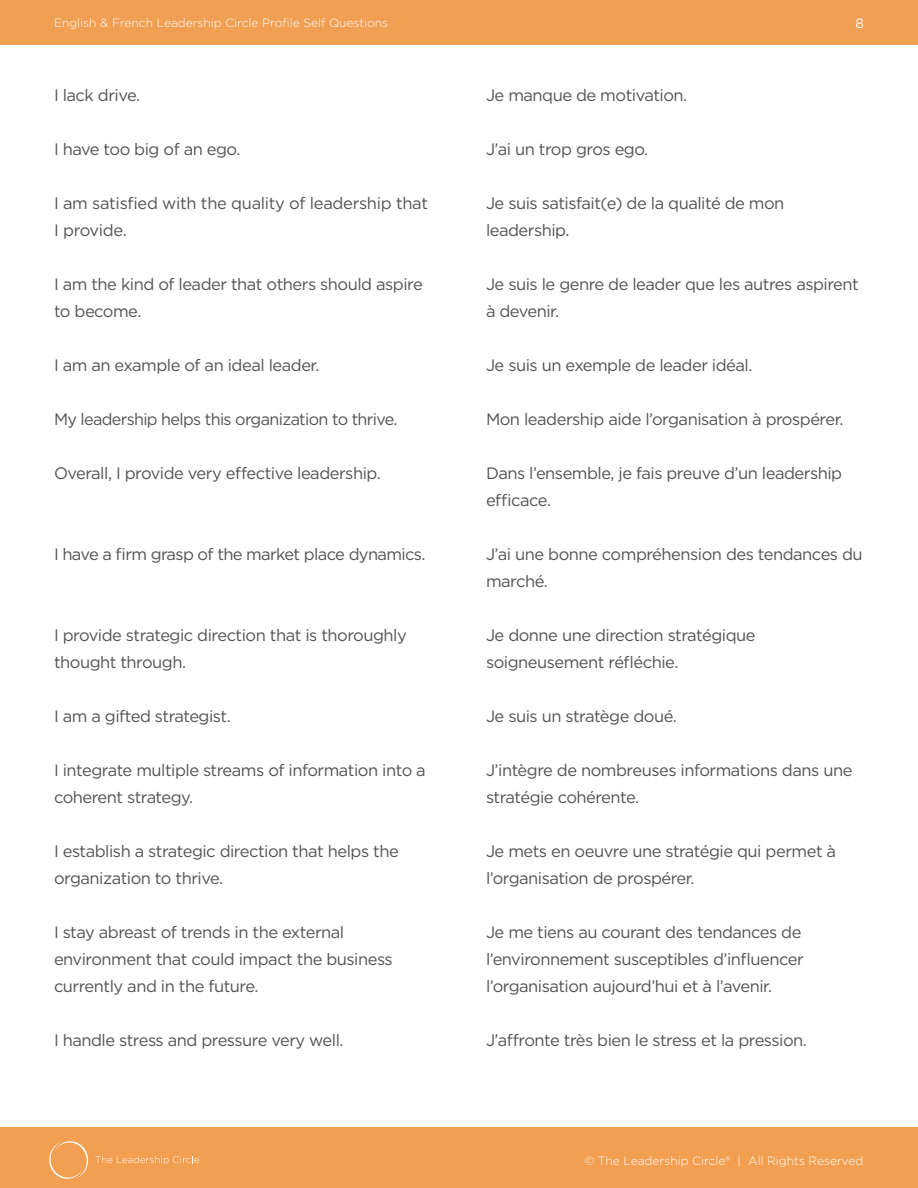
<style>
.page{position:relative;width:918px;height:1188px;background:#fff}
.page>*{position:absolute;margin:0;border:0;box-sizing:border-box;transform-origin:0 0}
.paragraph_body{font:16.5px/27px "Gotham";letter-spacing:-.03em;color:#535353}
.t1{font:13.5px "Gotham";color:#fff}
.t2{font:300 12px "Gotham";color:#feffff}
</style>
<div class="page">
<div style="left:0;top:1128px;width:918px;height:60px;background:#f29f52"></div>
<div style="left:0;top:0;width:918px;height:44px;background:#f19f52"></div>
<svg style="left:49px;top:1141px;width:151px;height:38px"></svg>
<p class="t2" style="left:54px;top:15px;width:336px">English &amp; French Leadership Circle Profile Self Questions</p>
<p class="t1" style="left:855px;top:15px;width:10px">8</p>
<p class="paragraph_body" style="left:54px;top:81px;width:88px">I lack drive.</p>
<p class="paragraph_body" style="left:54px;top:135px;width:188px">I have too big of an ego.</p>
<p class="paragraph_body" style="left:54px;top:189px;width:376px">I am satisfied with the quality of leadership that<br>I provide.</p>
<p class="paragraph_body" style="left:54px;top:270px;width:370px">I am the kind of leader that others should aspire to become.</p>
<p class="paragraph_body" style="left:54px;top:351px;width:267px">I am an example of an ideal leader.</p>
<p class="paragraph_body" style="left:54px;top:405px;width:345px">My leadership helps this organization to thrive.</p>
<p class="paragraph_body" style="left:54px;top:459px;width:328px">Overall, I provide very effective leadership.</p>
<p class="paragraph_body" style="left:54px;top:540px;width:373px">I have a firm grasp of the market place dynamics.</p>
<p class="paragraph_body" style="left:54px;top:621px;width:354px">I provide strategic direction that is thoroughly thought through.</p>
<p class="paragraph_body" style="left:54px;top:702px;width:178px">I am a gifted strategist.</p>
<p class="paragraph_body" style="left:54px;top:756px;width:373px">I integrate multiple streams of information into a coherent strategy.</p>
<p class="paragraph_body" style="left:54px;top:837px;width:346px">I establish a strategic direction that helps the organization to thrive.</p>
<p class="paragraph_body" style="left:54px;top:918px;width:340px">I stay abreast of trends in the external environment that could impact the business currently and in the future.</p>
<p class="paragraph_body" style="left:54px;top:1026px;width:291px">I handle stress and pressure very well.</p>
<p class="paragraph_body" style="left:486px;top:81px;width:203px">Je manque de motivation.</p>
<p class="paragraph_body" style="left:486px;top:135px;width:164px">J’ai un trop gros ego.</p>
<p class="paragraph_body" style="left:486px;top:189px;width:300px">Je suis satisfait(e) de la qualité de mon leadership.</p>
<p class="paragraph_body" style="left:486px;top:270px;width:374px">Je suis le genre de leader que les autres aspirent à devenir.</p>
<p class="paragraph_body" style="left:486px;top:351px;width:268px">Je suis un exemple de leader idéal.</p>
<p class="paragraph_body" style="left:486px;top:405px;width:359px">Mon leadership aide l’organisation à prospérer.</p>
<p class="paragraph_body" style="left:486px;top:459px;width:358px">Dans l’ensemble, je fais preuve d’un leadership efficace.</p>
<p class="paragraph_body" style="left:486px;top:540px;width:378px">J’ai une bonne compréhension des tendances du marché.</p>
<p class="paragraph_body" style="left:486px;top:621px;width:271px">Je donne une direction stratégique soigneusement réfléchie.</p>
<p class="paragraph_body" style="left:486px;top:702px;width:192px">Je suis un stratège doué.</p>
<p class="paragraph_body" style="left:486px;top:756px;width:368px">J’intègre de nombreuses informations dans une stratégie cohérente.</p>
<p class="paragraph_body" style="left:486px;top:837px;width:352px">Je mets en oeuvre une stratégie qui permet à l’organisation de prospérer.</p>
<p class="paragraph_body" style="left:486px;top:918px;width:319px">Je me tiens au courant des tendances de l’environnement susceptibles d’influencer l’organisation aujourd’hui et à l’avenir.</p>
<p class="paragraph_body" style="left:486px;top:1026px;width:322px">J’affronte très bien le stress et la pression.</p>
<p class="t2" style="left:584px;top:1153px;width:281px">© The Leadership Circle® | All Rights Reserved</p>
</div>
